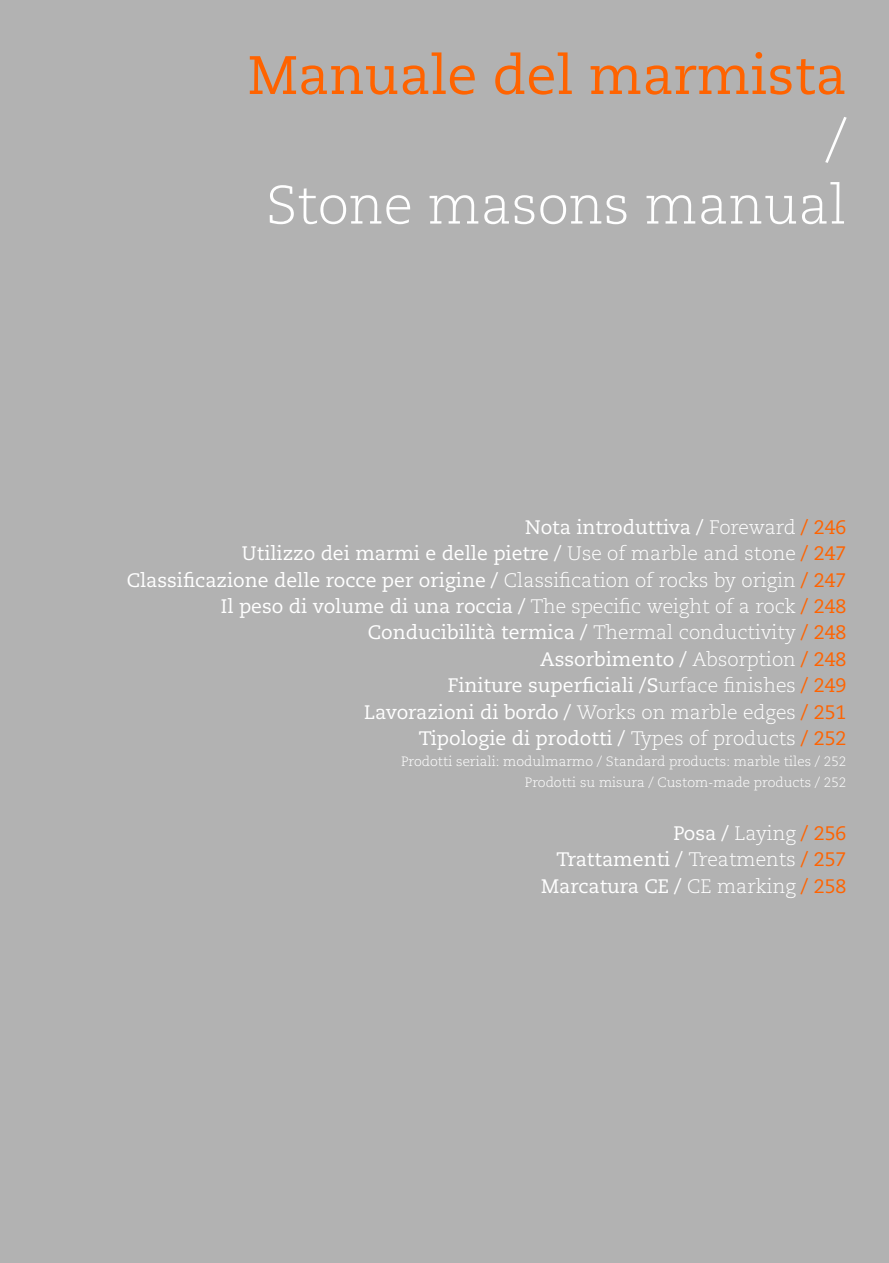
<style>
.page{position:relative;width:889px;height:1263px;background:#b2b2b2}
.page>*{position:absolute;margin:0;border:0;box-sizing:border-box;transform-origin:0 0}
.t1{font:54px "Caecilia LT Std";color:#ff6300}
.t2{font:300 54px/64.8px "Caecilia LT Std";color:#fff;text-align:right}
.t3{font:19.5px/26.4px "Caecilia LT Std";color:#fff;text-align:right}
.t4{font:300 13.5px/21px "Caecilia LT Std";color:#fff;text-align:right}
.s1{font-weight:300}
.s2{color:#ff6300}
</style>
<div class="page">
<h1 class="t1" style="left:248px;top:44px;width:600px">Manuale del marmista</h1>
<h1 class="t2" style="left:266px;top:109px;width:582px">/<br>Stone masons manual</h1>
<p class="t3" style="left:127px;top:514px;width:721px">Nota introduttiva / <span class="s1">Foreward</span> <span class="s2">/ 246<br></span>Utilizzo dei marmi e delle pietre / <span class="s1">Use of marble and stone</span> <span class="s2">/ 247<br></span>Classificazione delle rocce per origine / <span class="s1">Classification of rocks by origin</span> <span class="s2">/ 247<br></span>Il peso di volume di una roccia / <span class="s1">The specific weight of a rock</span> <span class="s2">/ 248<br></span>Conducibilità termica / <span class="s1">Thermal conductivity</span> <span class="s2">/ 248<br></span>Assorbimento / <span class="s1">Absorption</span> <span class="s2">/ 248<br></span>Finiture superficiali /S<span class="s1">urface finishes</span> <span class="s2">/ 249<br></span>Lavorazioni di bordo / <span class="s1">Works on marble edges</span> <span class="s2">/ 251<br></span>Tipologie di prodotti / <span class="s1">Types of products</span> <span class="s2">/ 252</span></p>
<p class="t4" style="left:401px;top:751px;width:447px">Prodotti seriali: modulmarmo / Standard products: marble tiles / 252<br>Prodotti su misura / Custom-made products / 252</p>
<p class="t3" style="left:541px;top:820px;width:307px">Posa / <span class="s1">Laying</span> <span class="s2">/ 256<br></span>Trattamenti / <span class="s1">Treatments</span> <span class="s2">/ 257<br></span>Marcatura CE / <span class="s1">CE marking</span> <span class="s2">/ 258</span></p>
</div>
